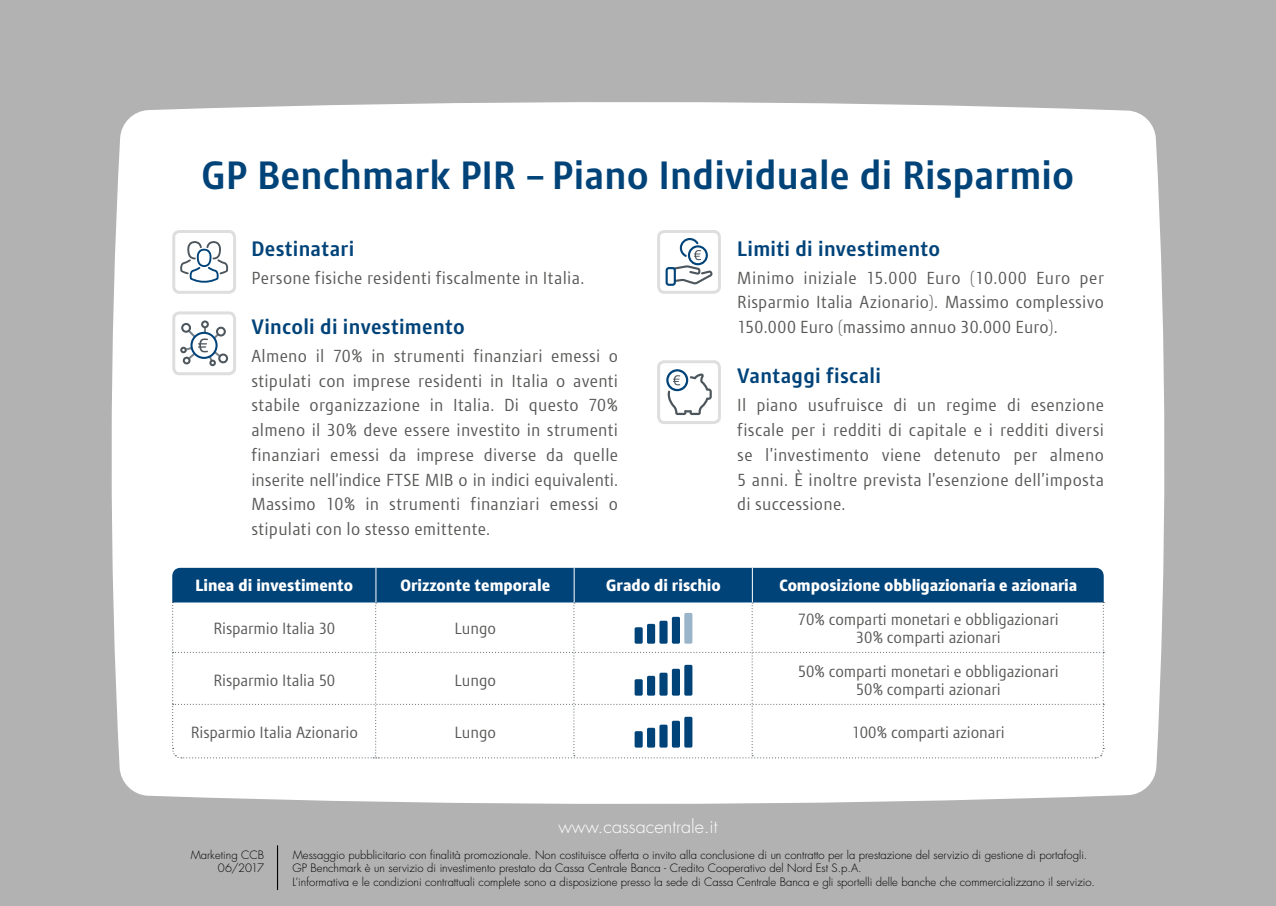
<style>
.page{position:relative;width:1276px;height:906px;background:#b3b2b2}
.page>*{position:absolute;margin:0;border:0;box-sizing:border-box;transform-origin:0 0}
.t1{font:700 38.25px "Modena";letter-spacing:.005em;color:#004379}
.t2{font:700 20.25px "Modena";letter-spacing:.015em;color:#004379}
.t3{font:300 18px "Futura Std";color:#fff}
.t4{font:16.88px/24.8px "Modena";letter-spacing:.02em;color:#575756;text-align:justify}
.t5{font:15.75px/18px "Modena";letter-spacing:-.005em;color:#575756;text-align:center}
.t6{font:800 15.75px "Modena";color:#fff}
.t7{font:300 11.25px/13.5px "Futura Std";color:#000}
</style>
<div class="page">
<div style="left:111px;top:102px;width:1054px;height:702px;background:#fff"></div>
<hr style="left:277px;top:845px;width:1px;height:45px;background:#000">
<div style="left:657px;top:360px;width:64px;height:64px;border:3px solid #dedede;border-radius:6px"></div>
<svg style="left:666px;top:369px;width:46px;height:46px;background:#d6dbe0"></svg>
<div style="left:657px;top:230px;width:64px;height:64px;border:3px solid #dedede;border-radius:6px"></div>
<svg style="left:665px;top:238px;width:48px;height:48px;background:#cdd7de"></svg>
<div style="left:172px;top:311px;width:64px;height:64px;border:3px solid #dedede;border-radius:6px"></div>
<svg style="left:180px;top:320px;width:48px;height:46px;background:#ccd3d8"></svg>
<svg style="left:180px;top:241px;width:48px;height:42px;background:#d1d9df"></svg>
<div style="left:172px;top:230px;width:64px;height:64px;border:3px solid #dedede;border-radius:6px"></div>
<svg style="left:172px;top:568px;width:932px;height:191px;background:#ccd9e3"></svg>
<svg style="left:527px;top:176px;width:16px;height:3px"></svg>
<h1 class="t1" style="left:202px;top:151px;width:874px">GP Benchmark PIR Piano Individuale di Risparmio</h1>
<p class="t2" style="left:251px;top:235px;width:104px">Destinatari</p>
<p class="t4" style="left:251px;top:265px;width:334px">Persone fisiche residenti fiscalmente in Italia.</p>
<p class="t2" style="left:251px;top:314px;width:215px">Vincoli di investimento</p>
<p class="t4" style="left:251px;top:343px;width:368px">Almeno il 70% in strumenti finanziari emessi o stipulati con imprese residenti in Italia o aventi stabile organizzazione in Italia. Di questo 70% almeno il 30% deve essere investito in strumenti finanziari emessi da imprese diverse da quelle inserite nell’indice FTSE MIB o in indici equivalenti.<br>Massimo 10% in strumenti finanziari emessi o stipulati con lo stesso emittente.</p>
<p class="t2" style="left:737px;top:235px;width:204px">Limiti di investimento</p>
<p class="t4" style="left:737px;top:265px;width:368px">Minimo iniziale 15.000 Euro (10.000 Euro per Risparmio Italia Azionario). Massimo complessivo 150.000 Euro (massimo annuo 30.000 Euro).</p>
<p class="t2" style="left:737px;top:363px;width:145px">Vantaggi fiscali</p>
<p class="t4" style="left:737px;top:393px;width:368px">Il piano usufruisce di un regime di esenzione fiscale per i redditi di capitale e i redditi diversi se l'investimento viene detenuto per almeno 5 anni. è inoltre prevista l'esenzione dell'imposta di successione.</p>
<p class="t6" style="left:195px;top:575px;width:159px">Linea di investimento</p>
<p class="t6" style="left:400px;top:575px;width:151px">Orizzonte temporale</p>
<p class="t6" style="left:606px;top:575px;width:116px">Grado di rischio</p>
<p class="t6" style="left:779px;top:575px;width:299px">Composizione obbligazionaria e azionaria</p>
<p class="t5" style="left:213px;top:619px;width:123px">Risparmio Italia 30</p>
<p class="t5" style="left:454px;top:619px;width:43px">Lungo</p>
<p class="t5" style="left:213px;top:671px;width:123px">Risparmio Italia 50</p>
<p class="t5" style="left:191px;top:723px;width:169px">Risparmio Italia Azionario</p>
<p class="t5" style="left:454px;top:671px;width:43px">Lungo</p>
<p class="t5" style="left:454px;top:723px;width:43px">Lungo</p>
<p class="t3" style="left:558px;top:815px;width:161px">www.cassacentrale.it</p>
<p class="t5" style="left:798px;top:610px;width:262px">70% comparti monetari e obbligazionari<br>30% comparti azionari</p>
<p class="t5" style="left:798px;top:662px;width:262px">50% comparti monetari e obbligazionari<br>50% comparti azionari</p>
<p class="t5" style="left:851px;top:723px;width:155px">100% comparti azionari</p>
<p class="t7" style="left:191px;top:848px;width:75px;text-align:right">Marketing CCB<br>06/2017</p>
<p class="t7" style="left:292px;top:848px;width:804px">Messaggio pubblicitario con finalità promozionale. Non costituisce offerta o invito alla conclusione di un contratto per la prestazione del servizio di gestione di portafogli.<br>GP Benchmark è un servizio di investimento prestato da Cassa Centrale Banca - Credito Cooperativo del Nord Est S.p.A.<br>L’informativa e le condizioni contrattuali complete sono a disposizione presso la sede di Cassa Centrale Banca e gli sportelli delle banche che commercializzano il servizio.</p>
</div>
